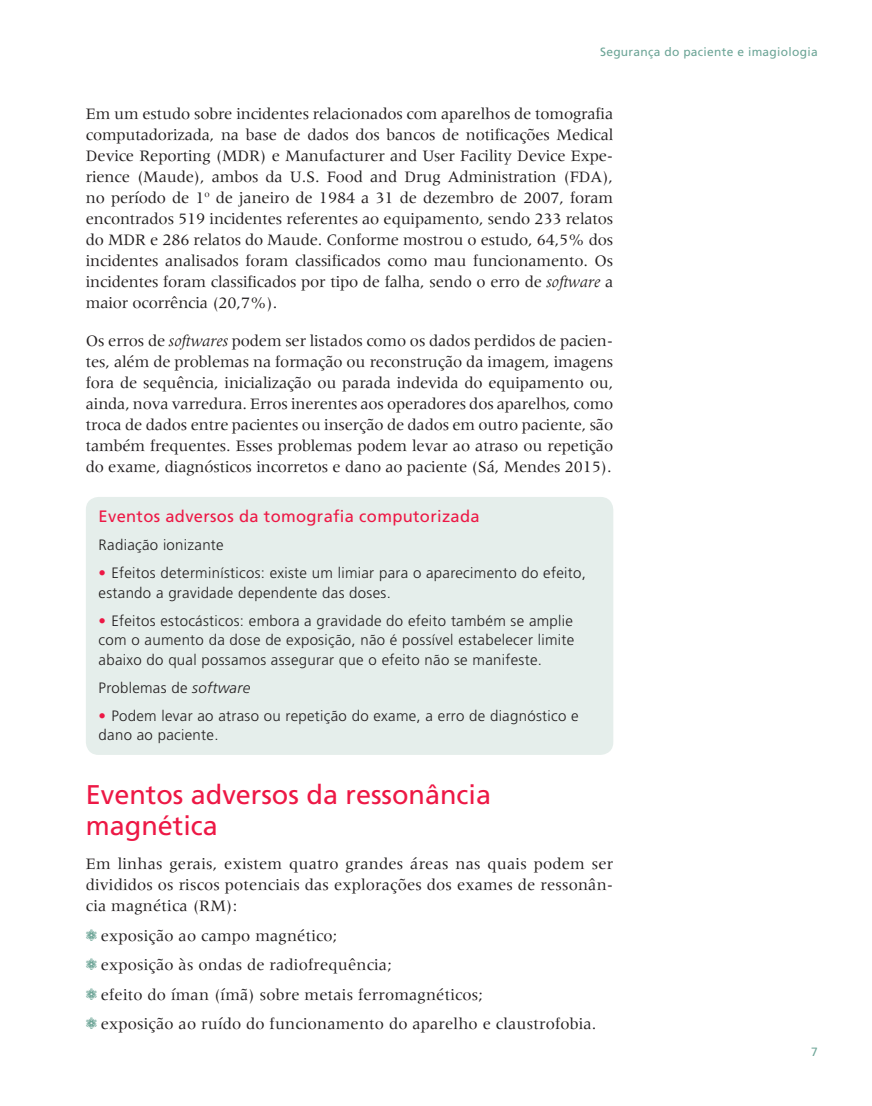
<style>
.page{position:relative;width:872px;height:1106px;background:#fff}
.page>*{position:absolute;margin:0;border:0;box-sizing:border-box;transform-origin:0 0}
.titulo_nivel_2{font:27px/31.5px "Frutiger LT Std";color:#ed1845}
.paragrafo{font:16.5px/21px "Meridien LT Std";letter-spacing:.01em;color:#231f20;text-align:justify}
.paragrafo_antes_list{font:16.5px/21px "Meridien LT Std";letter-spacing:.01em;color:#231f20;text-align:justify}
.subtexto_atividade{font:16.5px "Frutiger LT Std";letter-spacing:.02em;color:#ed1845}
.subtexto_atividade-2{font:300 15px/19.5px "Frutiger LT Std";letter-spacing:.02em;color:#231f20}
.t1{font:12px "Frutiger LT Std";letter-spacing:.025em;color:#6da597}
.s1{font-style:italic}
.s2{color:#ed1845}
</style>
<div class="page">
<div style="left:86px;top:497px;width:527px;height:258px;background:#e5eeeb;border-radius:13px"></div>
<p class="t1" style="left:600px;top:45px;width:219px">Segurança do paciente e imagiologia</p>
<p class="paragrafo" style="left:86px;top:103px;width:529px">Em um estudo sobre incidentes relacionados com aparelhos de tomografia computadorizada, na base de dados dos bancos de notificações Medical Device Reporting (MDR) e Manufacturer and User Facility Device Expe&shy;rience (Maude), ambos da U.S. Food and Drug Administration (FDA), no período de 1<sup>o</sup> de janeiro de 1984 a 31 de dezembro de 2007, foram encontrados 519 incidentes referentes ao equipamento, sendo 233 relatos do MDR e 286 relatos do Maude. Conforme mostrou o estudo, 64,5% dos incidentes analisados foram classificados como mau funcionamento. Os incidentes foram classificados por tipo de falha, sendo o erro de <span class="s1">software</span> a maior ocorrência (20,7%).</p>
<p class="paragrafo" style="left:86px;top:330px;width:529px">Os erros de <span class="s1">softwares</span> podem ser listados como os dados perdidos de pacien&shy;tes, além de problemas na formação ou reconstrução da imagem, imagens fora de sequência, inicialização ou parada indevida do equipamento ou, ainda, nova varredura. Erros inerentes aos operadores dos aparelhos, como troca de dados entre pacientes ou inserção de dados em outro paciente, são também frequentes. Esses problemas podem levar ao atraso ou repetição do exame, diagnósticos incorretos e dano ao paciente (Sá, Mendes 2015).</p>
<p class="subtexto_atividade" style="left:99px;top:506px;width:382px">Eventos adversos da tomografia computorizada</p>
<p class="subtexto_atividade-2" style="left:99px;top:535px;width:127px">Radiação ionizante</p>
<p class="subtexto_atividade-2" style="left:99px;top:563px;width:489px"><span class="s2">•</span> Efeitos determinísticos: existe um limiar para o aparecimento do efeito, estando a gravidade dependente das doses.</p>
<p class="subtexto_atividade-2" style="left:99px;top:611px;width:477px;text-align:justify"><span class="s2">•</span> Efeitos estocásticos: embora a gravidade do efeito também se amplie com o aumento da dose de exposição, não é possível estabelecer limite abaixo do qual possamos assegurar que o efeito não se manifeste.</p>
<p class="subtexto_atividade-2" style="left:99px;top:678px;width:153px">Problemas de <span class="s1">software</span></p>
<p class="subtexto_atividade-2" style="left:99px;top:706px;width:481px"><span class="s2">•</span> Podem levar ao atraso ou repetição do exame, a erro de diagnóstico e dano ao paciente.</p>
<p class="titulo_nivel_2" style="left:86px;top:778px;width:407px">Eventos adversos da ressonância magnética</p>
<p class="paragrafo_antes_list" style="left:86px;top:853px;width:529px">Em linhas gerais, existem quatro grandes áreas nas quais podem ser divididos os riscos potenciais das explorações dos exames de ressonân&shy;cia magnética (RM):</p>
<p class="paragrafo" style="left:101px;top:924px;width:238px">exposição ao campo magnético;</p>
<p class="paragrafo" style="left:101px;top:954px;width:292px">exposição às ondas de radiofrequência;</p>
<p class="paragrafo" style="left:101px;top:983px;width:384px">efeito do íman (ímã) sobre metais ferromagnéticos;</p>
<p class="paragrafo" style="left:101px;top:1013px;width:497px">exposição ao ruído do funcionamento do aparelho e claustrofobia.</p>
<p class="t1" style="left:811px;top:1044px;width:8px">7</p>
</div>
